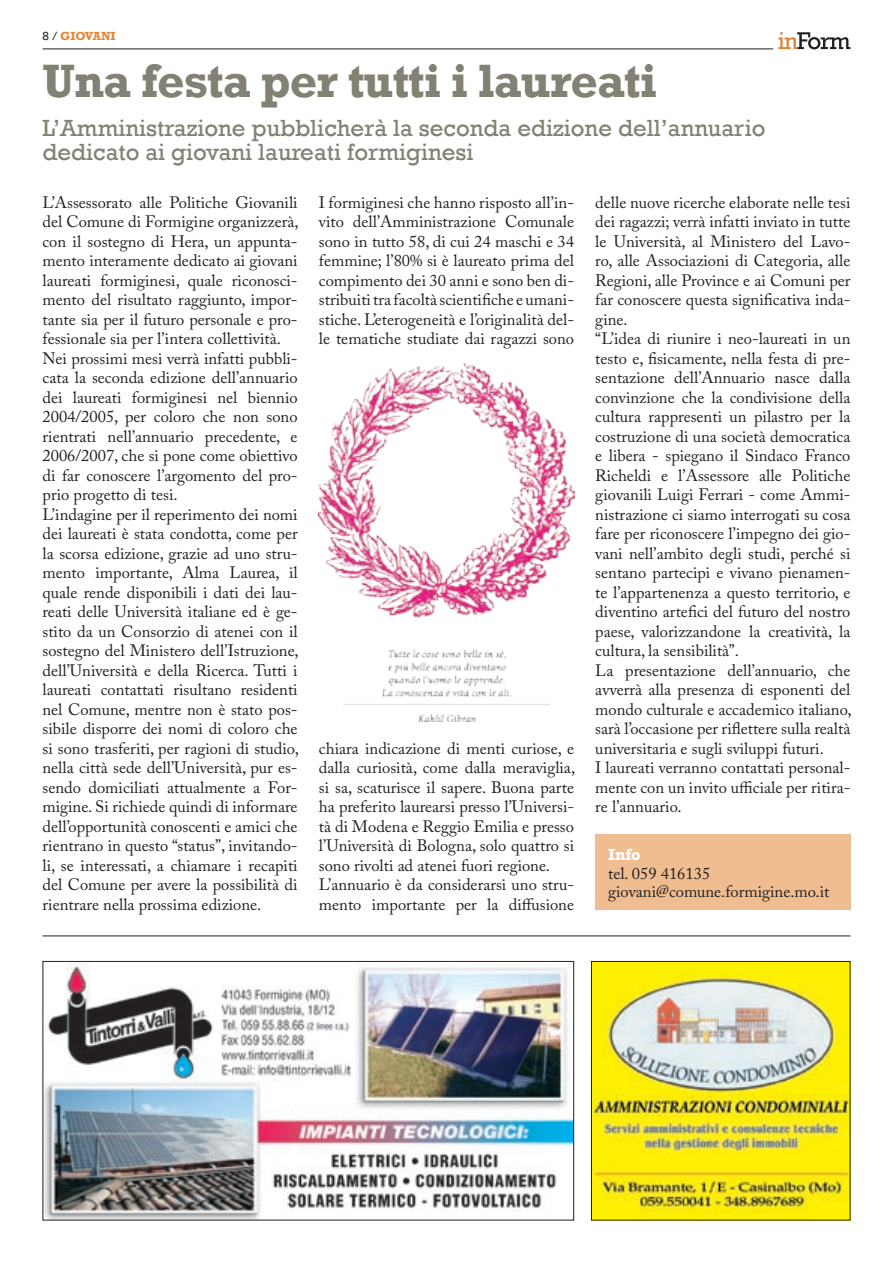
<style>
.page{position:relative;width:893px;height:1263px;background:#fff}
.page>*{position:absolute;margin:0;border:0;box-sizing:border-box;transform-origin:0 0}
.t1{font:700 48px "Rockwell";letter-spacing:-.02em;color:#828173}
.t2{font:24px/24px "Rockwell";color:#828173}
.t3{font:16.5px/19.5px "Adobe Caslon Pro";color:#231f20}
.t4{font:700 16.5px "Rockwell";color:#fff}
.t5{font:700 12px "Rockwell";color:#e08637}
.s1{font-weight:400;color:#231f20}
</style>
<div class="page">
<hr style="left:43px;top:49px;width:730px;height:1px;background:#231f20">
<svg style="left:778px;top:32px;width:72px;height:17px"></svg>
<hr style="left:43px;top:935px;width:807px;height:1px;background:#231f20">
<img style="left:45px;top:963px;width:527px;height:255px">
<div style="left:43px;top:961px;width:531px;height:259px;border:1px solid #231f20"></div>
<img style="left:593px;top:963px;width:255px;height:255px">
<div style="left:591px;top:961px;width:259px;height:259px;border:1px solid #231f20"></div>
<div style="left:595px;top:835px;width:255px;height:75px;background:#f0bd90"></div>
<img style="left:319px;top:364px;width:255px;height:357px">
<p class="t5" style="left:52px;top:28px;width:65px"><span class="s1">/</span> GIOVANI</p>
<h1 class="t1" style="left:43px;top:52px;width:616px">Una festa per tutti i laureati</h1>
<h2 class="t2" style="left:43px;top:116px;width:724px">L’Amministrazione pubblicherà la seconda edizione dell’annuario dedicato ai giovani laureati formiginesi</h2>
<p class="t3" style="left:43px;top:192px;width:258px">L’Assessorato alle Politiche Giovanili del Comune di Formigine organizzerà, con il sostegno di Hera, un appunta&shy;mento interamente dedicato ai giovani laureati formiginesi, quale riconosci&shy;mento del risultato raggiunto, impor&shy;tante sia per il futuro personale e pro&shy;fessionale sia per l’intera collettività.<br>Nei prossimi mesi verrà infatti pubbli&shy;cata la seconda edizione dell’annuario dei laureati formiginesi nel biennio 2004/2005, per coloro che non sono rientrati nell’annuario precedente, e 2006/2007, che si pone come obiettivo di far conoscere l’argomento del pro&shy;prio progetto di tesi.<br>L’indagine per il reperimento dei nomi dei laureati è stata condotta, come per la scorsa edizione, grazie ad uno stru&shy;mento importante, Alma Laurea, il quale rende disponibili i dati dei lau&shy;reati delle Università italiane ed è ge&shy;stito da un Consorzio di atenei con il sostegno del Ministero dell’Istruzione, dell’Università e della Ricerca. Tutti i laureati contattati risultano residenti nel Comune, mentre non è stato pos&shy;sibile disporre dei nomi di coloro che si sono trasferiti, per ragioni di studio, nella città sede dell’Università, pur es&shy;sendo domiciliati attualmente a For&shy;migine. Si richiede quindi di informare dell’opportunità conoscenti e amici che rientrano in questo “status”, invitando&shy;li, se interessati, a chiamare i recapiti del Comune per avere la possibilità di rientrare nella prossima edizione.</p>
<p class="t3" style="left:319px;top:192px;width:257px;text-align:justify">I formiginesi che hanno risposto all’in&shy;vito dell’Amministrazione Comunale sono in tutto 58, di cui 24 maschi e 34 femmine; l’80% si è laureato prima del compimento dei 30 anni e sono ben di&shy;stribuiti tra facoltà scientifiche e umani&shy;stiche. L’eterogeneità e l’originalità del&shy;le tematiche studiate dai ragazzi sono</p>
<p class="t3" style="left:595px;top:192px;width:258px">delle nuove ricerche elaborate nelle tesi dei ragazzi; verrà infatti inviato in tutte le Università, al Ministero del Lavo&shy;ro, alle Associazioni di Categoria, alle Regioni, alle Province e ai Comuni per far conoscere questa significativa inda&shy;gine.<br>“L’idea di riunire i neo-laureati in un testo e, fisicamente, nella festa di pre&shy;sentazione dell’Annuario nasce dalla convinzione che la condivisione della cultura rappresenti un pilastro per la costruzione di una società democratica e libera - spiegano il Sindaco Franco Richeldi e l’Assessore alle Politiche giovanili Luigi Ferrari - come Ammi&shy;nistrazione ci siamo interrogati su cosa fare per riconoscere l’impegno dei gio&shy;vani nell’ambito degli studi, perché si sentano partecipi e vivano pienamen&shy;te l’appartenenza a questo territorio, e diventino artefici del futuro del nostro paese, valorizzandone la creatività, la cultura, la sensibilità”.<br>La presentazione dell’annuario, che avverrà alla presenza di esponenti del mondo culturale e accademico italiano, sarà l’occasione per riflettere sulla realtà universitaria e sugli sviluppi futuri.<br>I laureati verranno contattati personal&shy;mente con un invito ufficiale per ritira&shy;re l’annuario.</p>
<p class="t4" style="left:608px;top:845px;width:34px">Info</p>
<p class="t3" style="left:608px;top:864px;width:223px;line-height:18.5px">tel. 059 416135 giovani@comune.formigine.mo.it</p>
<p class="t3" style="left:319px;top:738px;width:258px">chiara indicazione di menti curiose, e dalla curiosità, come dalla meraviglia, si sa, scaturisce il sapere. Buona parte ha preferito laurearsi presso l’Universi&shy;tà di Modena e Reggio Emilia e presso l’Università di Bologna, solo quattro si sono rivolti ad atenei fuori regione.<br>L’annuario è da considerarsi uno stru&shy;mento importante per la diffusione</p>
</div>
